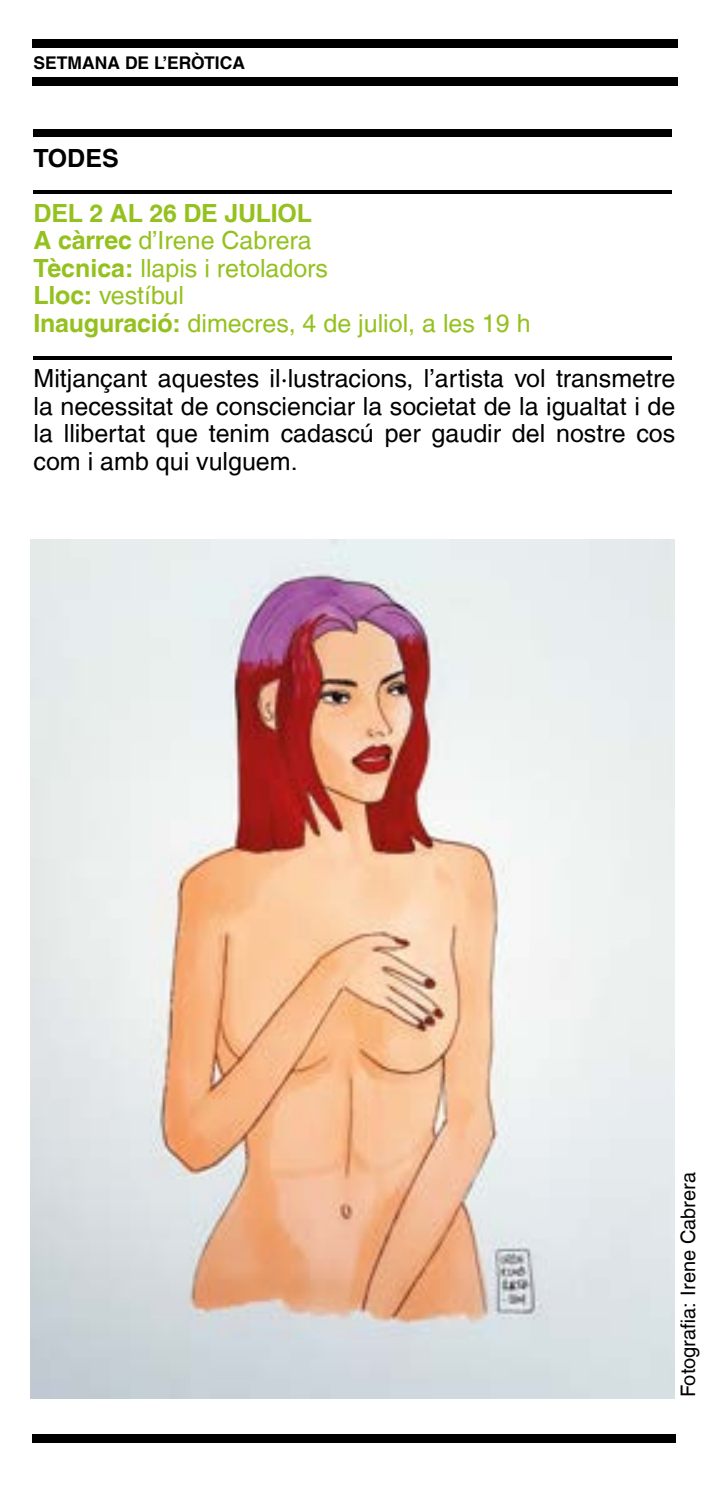
<style>
.page{position:relative;width:709px;height:1489px;background:#fff}
.page>*{position:absolute;margin:0;border:0;box-sizing:border-box;transform-origin:0 0}
.t1{font:25px/27.5px "Helvetica LT";color:#000;text-align:justify}
.t2{font:25px/27.5px "Helvetica LT";color:#95c11f}
.t3{font:700 25px "Helvetica LT";color:#000}
.t4{font:20px "Helvetica LT";color:#000}
.t5{font:700 17.5px "Helvetica LT";color:#000}
.s1{font-weight:700}
</style>
<div class="page">
<div style="left:32px;top:39px;width:645px;height:8px;background:#000"></div>
<div style="left:32px;top:77px;width:645px;height:9px;background:#000"></div>
<div style="left:32px;top:1433px;width:643px;height:9px;background:#000"></div>
<div style="left:34px;top:129px;width:637px;height:8px;background:#000"></div>
<hr style="left:34px;top:190px;width:637px;height:4px;background:#000">
<hr style="left:34px;top:356px;width:637px;height:3px;background:#000">
<img style="left:30px;top:539px;width:644px;height:859px">
<p class="t5" style="left:34px;top:52px;width:213px">SETMANA DE L’ERÒTICA</p>
<p class="t3" style="left:34px;top:143px;width:87px">TODES</p>
<p class="t2" style="left:34px;top:199px;width:498px"><span class="s1">DEL 2 AL 26 DE JULIOL<br>A càrrec</span> d’Irene Cabrera<br><span class="s1">Tècnica:</span> llapis i retoladors<br><span class="s1">Lloc:</span> vestíbul<br><span class="s1">Inauguració:</span> dimecres, 4 de juliol, a les 19 h</p>
<p class="t1" style="left:34px;top:364px;width:643px">Mitjançant aquestes il·lustracions, l’artista vol transmetre la necessitat de conscienciar la societat de la igualtat i de la llibertat que tenim cadascú per gaudir del nostre cos com i amb qui vulguem.</p>
<p class="t4" style="left:676px;top:1396px;width:226px;rotate:-90deg">Fotografia: Irene Cabrera</p>
</div>
